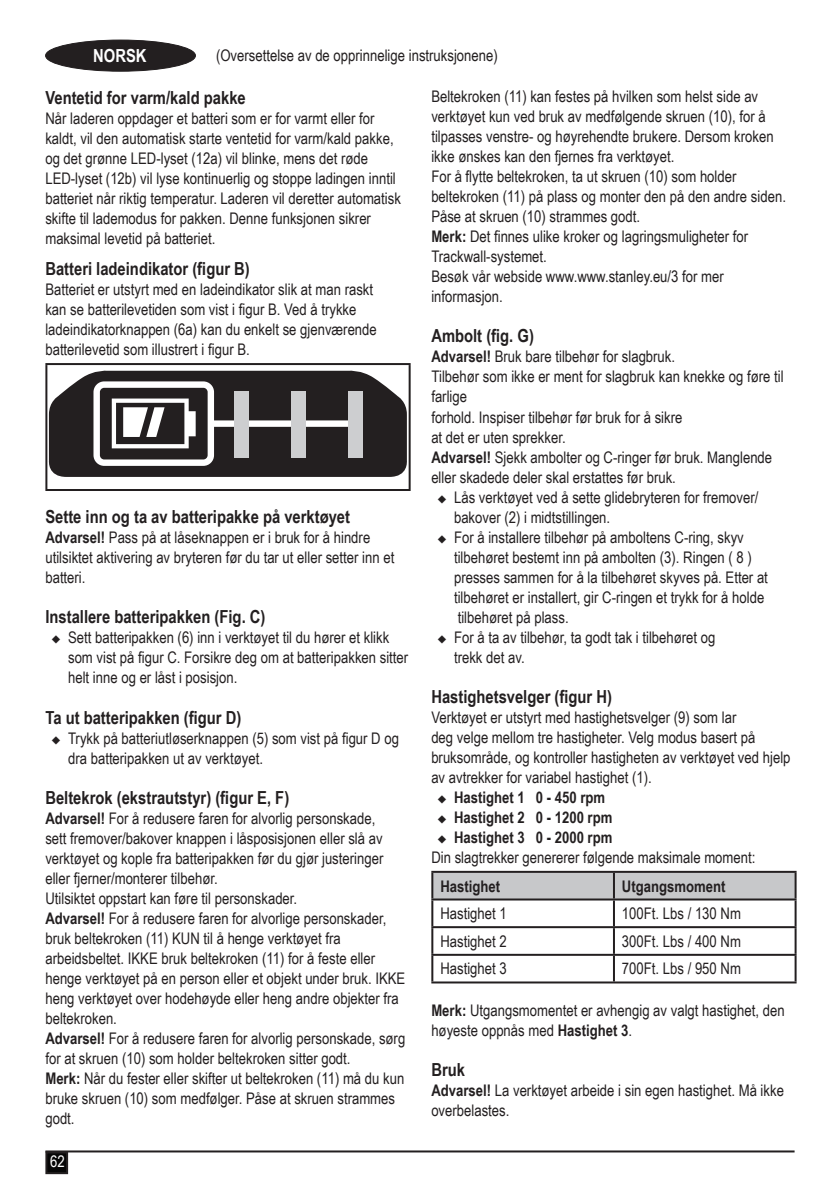
<style>
.page{position:relative;width:840px;height:1191px;background:#fff}
.page>*{position:absolute;margin:0;border:0;box-sizing:border-box;transform-origin:0 0}
.t1{font:700 18px "Arial Narrow";color:#231f20}
.t2{font:700 18px "Arial Narrow";color:#fff}
.body{font:16px/20px "Arial Narrow";color:#231f20}
.bullet1{font:16px/20px "Arial Narrow";color:#231f20}
.bullet1-2{font:700 16px "Arial Narrow";color:#231f20}
.t3{font:16px "Arial Narrow";color:#fff}
.s1{font-weight:700}
</style>
<div class="page">
<hr style="left:45px;top:1150px;width:749px;height:2px;background:#231f20">
<div style="left:46px;top:1152px;width:21px;height:21px;background:#060606"></div>
<div style="left:45px;top:1151px;width:23px;height:23px;border:2px solid #231f20"></div>
<div style="left:46px;top:40px;width:149px;height:31px;background:#231f20;border-radius:50%"></div>
<div style="left:45px;top:40px;width:150px;height:31px;border:1px solid #231f20;border-radius:50%"></div>
<hr style="left:45px;top:363px;width:365px;height:2px;background:#231f20">
<hr style="left:45px;top:365px;width:2px;height:124px;background:#231f20">
<hr style="left:408px;top:365px;width:2px;height:124px;background:#231f20">
<hr style="left:45px;top:489px;width:365px;height:2px;background:#231f20">
<svg style="left:49px;top:371px;width:357px;height:106px"></svg>
<div style="left:235px;top:391px;width:14px;height:67px;background:#cdced0"></div>
<div style="left:291px;top:391px;width:14px;height:67px;background:#cdced0"></div>
<div style="left:348px;top:391px;width:14px;height:67px;background:#cdced0"></div>
<div style="left:433px;top:873px;width:361px;height:25px;background:#c7c8ca"></div>
<hr style="left:431px;top:871px;width:182px;height:2px;background:#231f20">
<hr style="left:431px;top:873px;width:2px;height:25px;background:#231f20">
<hr style="left:613px;top:871px;width:183px;height:2px;background:#231f20">
<hr style="left:612px;top:873px;width:2px;height:25px;background:#231f20">
<hr style="left:794px;top:873px;width:2px;height:25px;background:#231f20">
<hr style="left:431px;top:898px;width:182px;height:2px;background:#231f20">
<hr style="left:431px;top:900px;width:2px;height:26px;background:#231f20">
<hr style="left:613px;top:898px;width:183px;height:2px;background:#231f20">
<hr style="left:612px;top:900px;width:2px;height:26px;background:#231f20">
<hr style="left:794px;top:900px;width:2px;height:26px;background:#231f20">
<hr style="left:431px;top:926px;width:182px;height:2px;background:#231f20">
<hr style="left:431px;top:928px;width:2px;height:25px;background:#231f20">
<hr style="left:613px;top:926px;width:183px;height:2px;background:#231f20">
<hr style="left:612px;top:928px;width:2px;height:25px;background:#231f20">
<hr style="left:794px;top:928px;width:2px;height:25px;background:#231f20">
<hr style="left:431px;top:953px;width:182px;height:2px;background:#231f20">
<hr style="left:431px;top:955px;width:2px;height:26px;background:#231f20">
<hr style="left:613px;top:953px;width:183px;height:2px;background:#231f20">
<hr style="left:612px;top:955px;width:2px;height:26px;background:#231f20">
<hr style="left:794px;top:955px;width:2px;height:26px;background:#231f20">
<hr style="left:431px;top:981px;width:182px;height:2px;background:#231f20">
<hr style="left:613px;top:981px;width:183px;height:2px;background:#231f20">
<p class="t2" style="left:93px;top:42px;width:55px">NORSK</p>
<p class="body" style="left:216px;top:44px;width:283px">(Oversettelse av de opprinnelige instruksjonene)</p>
<p class="t1" style="left:45px;top:84px;width:202px">Ventetid for varm/kald pakke</p>
<p class="body" style="left:45px;top:107px;width:357px">Når laderen oppdager et batteri som er for varmt eller for kaldt, vil den automatisk starte ventetid for varm/kald pakke, og det grønne LED-lyset (12a) vil blinke, mens det røde LED-lyset (12b) vil lyse kontinuerlig og stoppe ladingen inntil batteriet når riktig temperatur. Laderen vil deretter automatisk skifte til lademodus for pakken. Denne funksjonen sikrer maksimal levetid på batteriet.</p>
<p class="t1" style="left:45px;top:255px;width:206px">Batteri ladeindikator (figur B)</p>
<p class="body" style="left:45px;top:279px;width:333px">Batteriet er utstyrt med en ladeindikator slik at man raskt kan se batterilevetiden som vist i figur B. Ved å trykke ladeindikatorknappen (6a) kan du enkelt se gjenværende batterilevetid som illustrert i figur B.</p>
<p class="body" style="left:431px;top:86px;width:343px">Beltekroken (11) kan festes på hvilken som helst side av verktøyet kun ved bruk av medfølgende skruen (10), for å tilpasses venstre- og høyrehendte brukere. Dersom kroken ikke ønskes kan den fjernes fra verktøyet.</p>
<p class="body" style="left:431px;top:166px;width:356px">For å flytte beltekroken, ta ut skruen (10) som holder beltekroken (11) på plass og monter den på den andre siden.<br>Påse at skruen (10) strammes godt.</p>
<p class="body" style="left:431px;top:226px;width:318px"><span class="s1">Merk:</span> Det finnes ulike kroker og lagringsmuligheter for<br>Trackwall-systemet.</p>
<p class="body" style="left:431px;top:266px;width:294px">Besøk vår webside www.www.stanley.eu/3 for mer informasjon.</p>
<p class="t1" style="left:431px;top:322px;width:104px">Ambolt (fig. G)</p>
<p class="body" style="left:431px;top:346px;width:353px"><span class="s1">Advarsel!</span> Bruk bare tilbehør for slagbruk.<br>Tilbehør som ikke er ment for slagbruk kan knekke og føre til farlige</p>
<p class="body" style="left:431px;top:406px;width:252px">forhold. Inspiser tilbehør før bruk for å sikre</p>
<p class="body" style="left:431px;top:426px;width:136px">at det er uten sprekker.</p>
<p class="body" style="left:431px;top:446px;width:342px"><span class="s1">Advarsel!</span> Sjekk ambolter og C-ringer før bruk. Manglende eller skadede deler skal erstattes før bruk.</p>
<p class="bullet1" style="left:454px;top:486px;width:306px;text-indent:-17px">◆ Lås verktøyet ved å sette glidebryteren for fremover/ bakover (2) i midtstillingen.</p>
<p class="bullet1" style="left:454px;top:526px;width:315px;text-indent:-17px">◆ For å installere tilbehør på amboltens C-ring, skyv tilbehøret bestemt inn på ambolten (3). Ringen ( 8 ) presses sammen for å la tilbehøret skyves på. Etter at tilbehøret er installert, gir C-ringen et trykk for å holde</p>
<p class="bullet1" style="left:457px;top:606px;width:112px">tilbehøret på plass.</p>
<p class="bullet1" style="left:437px;top:626px;width:280px">◆ For å ta av tilbehør, ta godt tak i tilbehøret og</p>
<p class="bullet1" style="left:454px;top:646px;width:72px">trekk det av.</p>
<p class="t1" style="left:431px;top:683px;width:182px">Hastighetsvelger (figur H)</p>
<p class="body" style="left:431px;top:706px;width:360px">Verktøyet er utstyrt med hastighetsvelger (9) som lar<br>deg velge mellom tre hastigheter. Velg modus basert på bruksområde, og kontroller hastigheten av verktøyet ved hjelp av avtrekker for variabel hastighet (1).</p>
<p class="bullet1-2" style="left:437px;top:785px;width:169px">◆ Hastighet 1 0 - 450 rpm</p>
<p class="bullet1-2" style="left:437px;top:805px;width:177px">◆ Hastighet 2 0 - 1200 rpm</p>
<p class="bullet1-2" style="left:437px;top:825px;width:177px">◆ Hastighet 3 0 - 2000 rpm</p>
<p class="bullet1" style="left:431px;top:846px;width:325px">Din slagtrekker genererer følgende maksimale moment:</p>
<p class="bullet1-2" style="left:440px;top:873px;width:61px">Hastighet</p>
<p class="bullet1-2" style="left:621px;top:873px;width:105px">Utgangsmoment</p>
<p class="body" style="left:440px;top:903px;width:68px">Hastighet 1</p>
<p class="bullet1" style="left:621px;top:903px;width:120px">100Ft. Lbs / 130 Nm</p>
<p class="body" style="left:440px;top:930px;width:68px">Hastighet 2</p>
<p class="bullet1" style="left:621px;top:930px;width:120px">300Ft. Lbs / 400 Nm</p>
<p class="body" style="left:440px;top:958px;width:68px">Hastighet 3</p>
<p class="bullet1" style="left:621px;top:958px;width:120px">700Ft. Lbs / 950 Nm</p>
<p class="bullet1" style="left:431px;top:999px;width:354px"><span class="s1">Merk:</span> Utgangsmomentet er avhengig av valgt hastighet, den høyeste oppnås med <span class="s1">Hastighet 3</span>.</p>
<p class="t1" style="left:431px;top:1055px;width:35px">Bruk</p>
<p class="body" style="left:431px;top:1079px;width:354px"><span class="s1">Advarsel!</span> La verktøyet arbeide i sin egen hastighet. Må ikke overbelastes.</p>
<p class="t1" style="left:45px;top:503px;width:306px">Sette inn og ta av batteripakke på verktøyet</p>
<p class="body" style="left:45px;top:527px;width:350px"><span class="s1">Advarsel!</span> Pass på at låseknappen er i bruk for å hindre utilsiktet aktivering av bryteren før du tar ut eller setter inn et batteri.</p>
<p class="t1" style="left:45px;top:603px;width:221px">Installere batteripakken (Fig. C)</p>
<p class="bullet1" style="left:68px;top:627px;width:341px;text-indent:-17px">◆ Sett batteripakken (6) inn i verktøyet til du hører et klikk som vist på figur C. Forsikre deg om at batteripakken sitter helt inne og er låst i posisjon.</p>
<p class="t1" style="left:45px;top:703px;width:197px">Ta ut batteripakken (figur D)</p>
<p class="bullet1" style="left:68px;top:727px;width:332px;text-indent:-17px">◆ Trykk på batteriutløserknappen (5) som vist på figur D og dra batteripakken ut av verktøyet.</p>
<p class="t1" style="left:45px;top:784px;width:245px">Beltekrok (ekstrautstyr) (figur E, F)</p>
<p class="body" style="left:45px;top:807px;width:339px"><span class="s1">Advarsel!</span> For å redusere faren for alvorlig personskade, sett fremover/bakover knappen i låsposisjonen eller slå av verktøyet og kople fra batteripakken før du gjør justeringer eller fjerner/monterer tilbehør.</p>
<p class="body" style="left:45px;top:887px;width:253px">Utilsiktet oppstart kan føre til personskader.</p>
<p class="body" style="left:45px;top:907px;width:361px"><span class="s1">Advarsel!</span> For å redusere faren for alvorlige personskader, bruk beltekroken (11) KUN til å henge verktøyet fra arbeidsbeltet. IKKE bruk beltekroken (11) for å feste eller henge verktøyet på en person eller et objekt under bruk. IKKE heng verktøyet over hodehøyde eller heng andre objekter fra beltekroken.</p>
<p class="body" style="left:45px;top:1027px;width:361px"><span class="s1">Advarsel!</span> For å redusere faren for alvorlig personskade, sørg for at skruen (10) som holder beltekroken sitter godt.</p>
<p class="body" style="left:45px;top:1067px;width:360px"><span class="s1">Merk:</span> Når du fester eller skifter ut beltekroken (11) må du kun bruke skruen (10) som medfølger. Påse at skruen strammes godt.</p>
<p class="t3" style="left:50px;top:1150px;width:16px">62</p>
</div>
